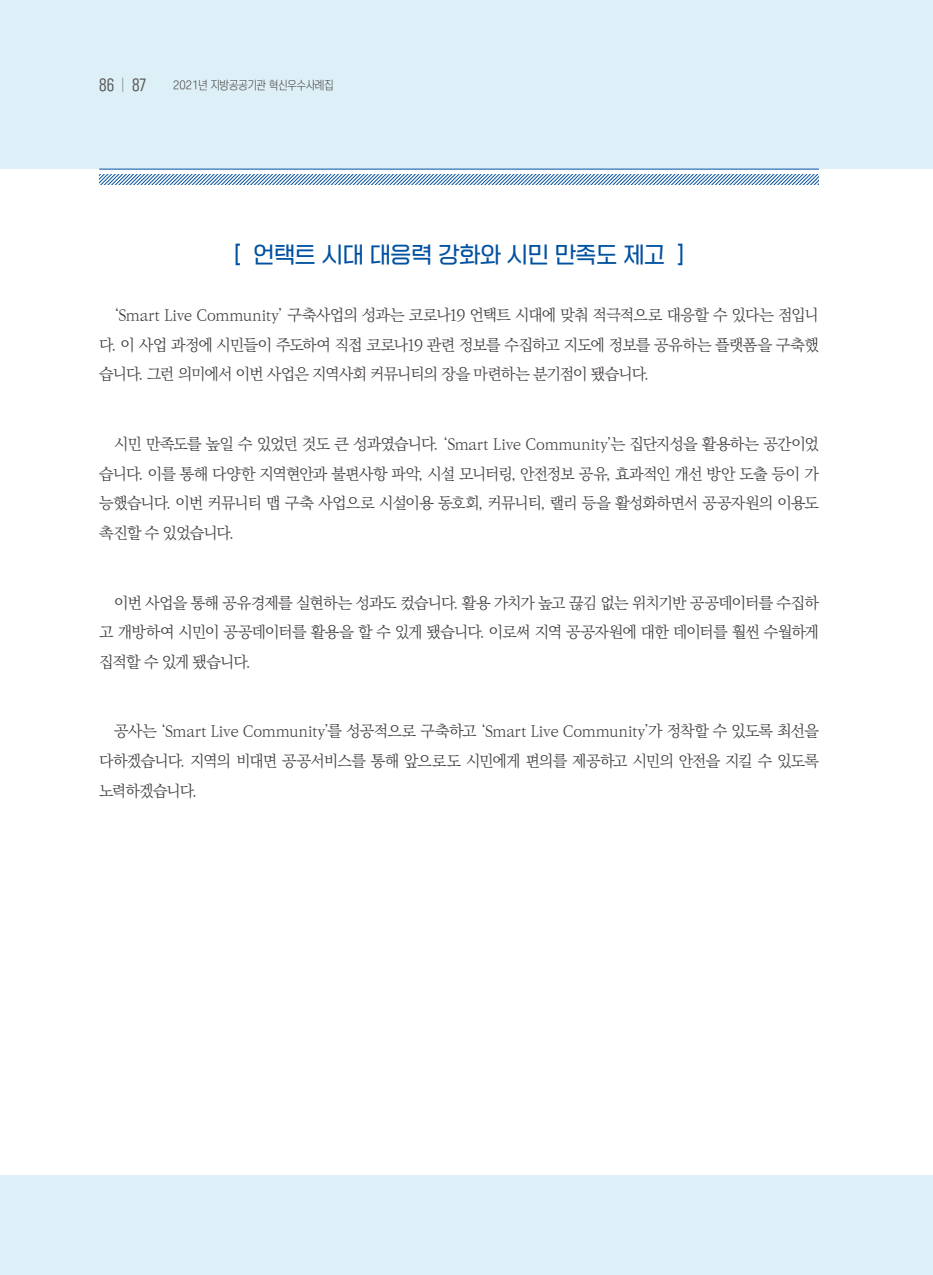
<style>
.page{position:relative;width:933px;height:1275px;background:#fff}
.page>*{position:absolute;margin:0;border:0;box-sizing:border-box;transform-origin:0 0}
.t1{font:21.88px "SD Gyeokdong G204 Rg";color:#0051a0;scale:.95 1}
.t2{font:300 15.75px/29.8px "Ko Pub World Batang";letter-spacing:-.055em;color:#3f3b3a;text-align:justify}
.t3{font:14px "SD Gyeokdong G204 Rg";color:#595857;scale:.9 1}
.t4{font:12.25px "SD Gt Neo Cond c Lt";color:#4d4a4a}
.s1{font-family:"SD Gyeokdong G202 Ul"}
</style>
<div class="page">
<div style="left:0;top:0;width:933px;height:169px;background:#def0f7"></div>
<hr style="left:99px;top:169px;width:720px;height:1px;background:#0051a0">
<svg style="left:99px;top:174px;width:720px;height:10px"></svg>
<div style="left:0;top:1176px;width:933px;height:99px;background:#def0f7"></div>
<p class="t3" style="left:99px;top:78px;width:53px">86 <span class="s1">|</span> 87</p>
<p class="t4" style="left:173px;top:79px;width:162px">2021년 지방공공기관 혁신우수사례집</p>
<p class="t1" style="left:233px;top:243px;width:478px">[ 언택트 시대 대응력 강화와 시민 만족도 제고 ]</p>
<p class="t2" style="left:99px;top:300px;width:721px;text-indent:15px">‘Smart Live Community’ 구축사업의 성과는 코로나19 언택트 시대에 맞춰 적극적으로 대응할 수 있다는 점입니 다. 이 사업 과정에 시민들이 주도하여 직접 코로나19 관련 정보를 수집하고 지도에 정보를 공유하는 플랫폼을 구축했 습니다. 그런 의미에서 이번 사업은 지역사회 커뮤니티의 장을 마련하는 분기점이 됐습니다.</p>
<p class="t2" style="left:99px;top:429px;width:721px;text-indent:15px">시민 만족도를 높일 수 있었던 것도 큰 성과였습니다. ‘Smart Live Community’는 집단지성을 활용하는 공간이었 습니다. 이를 통해 다양한 지역현안과 불편사항 파악, 시설 모니터링, 안전정보 공유, 효과적인 개선 방안 도출 등이 가 능했습니다. 이번 커뮤니티 맵 구축 사업으로 시설이용 동호회, 커뮤니티, 랠리 등을 활성화하면서 공공자원의 이용도 촉진할 수 있었습니다.</p>
<p class="t2" style="left:99px;top:588px;width:721px;text-indent:15px">이번 사업을 통해 공유경제를 실현하는 성과도 컸습니다. 활용 가치가 높고 끊김 없는 위치기반 공공데이터를 수집하 고 개방하여 시민이 공공데이터를 활용을 할 수 있게 됐습니다. 이로써 지역 공공자원에 대한 데이터를 훨씬 수월하게 집적할 수 있게 됐습니다.</p>
<p class="t2" style="left:99px;top:717px;width:721px;text-indent:15px">공사는 ‘Smart Live Community’를 성공적으로 구축하고 ‘Smart Live Community’가 정착할 수 있도록 최선을 다하겠습니다. 지역의 비대면 공공서비스를 통해 앞으로도 시민에게 편의를 제공하고 시민의 안전을 지킬 수 있도록 노력하겠습니다.</p>
</div>
